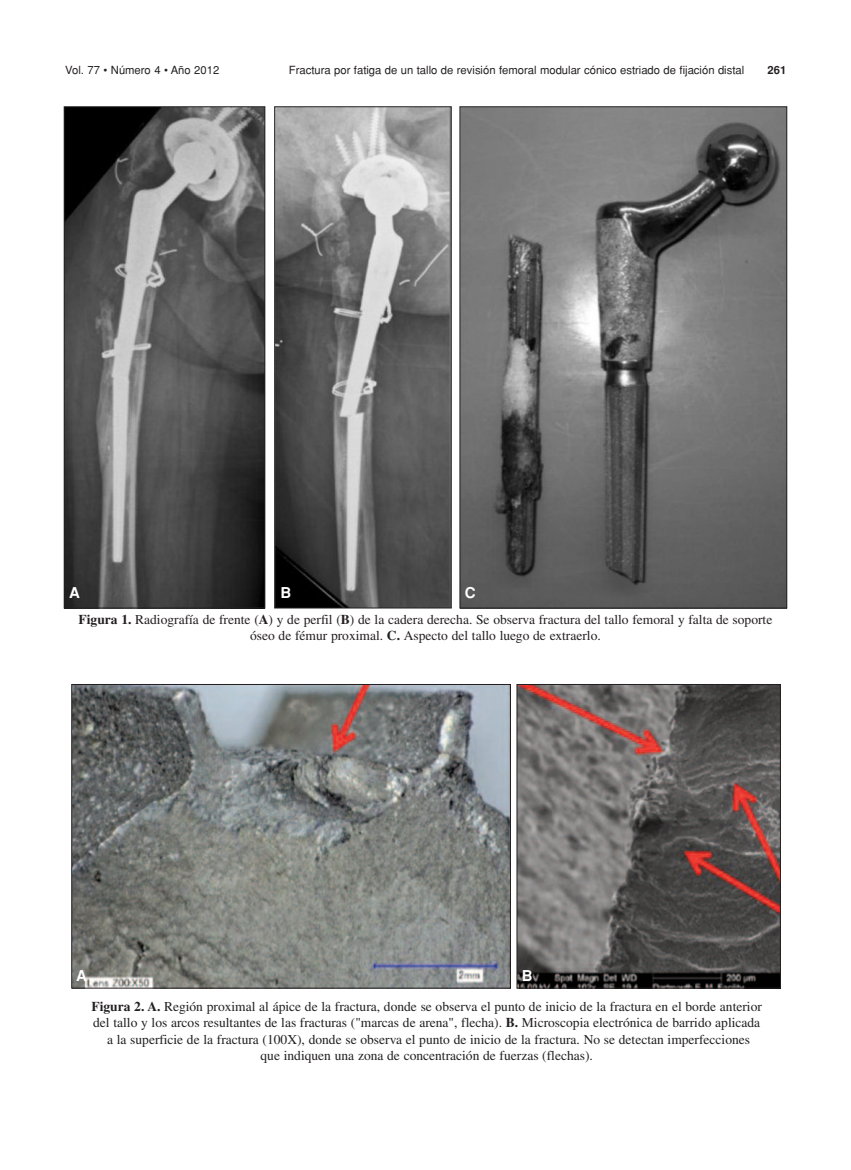
<style>
.page{position:relative;width:851px;height:1170px;background:#fff}
.page>*{position:absolute;margin:0;border:0;box-sizing:border-box;transform-origin:0 0}
.t1{font:700 15px "Helvetica";color:#fff}
.t2{font:13.5px/16.2px "Times";color:#231f20;text-align:center}
.t3{font:11.25px "Helvetica";color:#231f20}
.t4{font:700 11.25px "Helvetica";color:#231f20}
.s1{font-weight:700}
</style>
<div class="page">
<img style="left:66px;top:108px;width:197px;height:498px">
<div style="left:64px;top:106px;width:201px;height:502px;border:1px solid #231f20"></div>
<img style="left:276px;top:108px;width:173px;height:498px">
<div style="left:274px;top:106px;width:177px;height:502px;border:1px solid #231f20"></div>
<img style="left:461px;top:108px;width:324px;height:498px">
<div style="left:459px;top:106px;width:328px;height:502px;border:1px solid #231f20"></div>
<img style="left:73px;top:686px;width:435px;height:300px">
<div style="left:71px;top:684px;width:439px;height:304px;border:1px solid #231f20"></div>
<img style="left:518px;top:686px;width:260px;height:300px">
<div style="left:516px;top:684px;width:264px;height:304px;border:1px solid #231f20"></div>
<p class="t3" style="left:65px;top:63px;width:155px">Vol. 77 • Número 4 • Año 2012</p>
<p class="t3" style="left:289px;top:63px;width:457px">Fractura por fatiga de un tallo de revisión femoral modular cónico estriado de fijación distal</p>
<p class="t4" style="left:767px;top:63px;width:20px">261</p>
<p class="t1" style="left:69px;top:584px;width:12px">A</p>
<p class="t1" style="left:280px;top:584px;width:12px">B</p>
<p class="t1" style="left:464px;top:584px;width:12px">C</p>
<p class="t2" style="left:79px;top:613px;width:695px"><span class="s1">Figura 1.</span> Radiografía de frente (<span class="s1">A</span>) y de perfil (<span class="s1">B</span>) de la cadera derecha. Se observa fractura del tallo femoral y falta de soporte óseo de fémur proximal. <span class="s1">C.</span> Aspecto del tallo luego de extraerlo.</p>
<p class="t1" style="left:76px;top:967px;width:12px">A</p>
<p class="t1" style="left:521px;top:967px;width:12px">B</p>
<p class="t2" style="left:91px;top:999px;width:671px"><span class="s1">Figura 2. A.</span> Región proximal al ápice de la fractura, donde se observa el punto de inicio de la fractura en el borde anterior del tallo y los arcos resultantes de las fracturas ("marcas de arena", flecha). <span class="s1">B.</span> Microscopia electrónica de barrido aplicada a la superficie de la fractura (100X), donde se observa el punto de inicio de la fractura. No se detectan imperfecciones<br>que indiquen una zona de concentración de fuerzas (flechas).</p>
</div>
